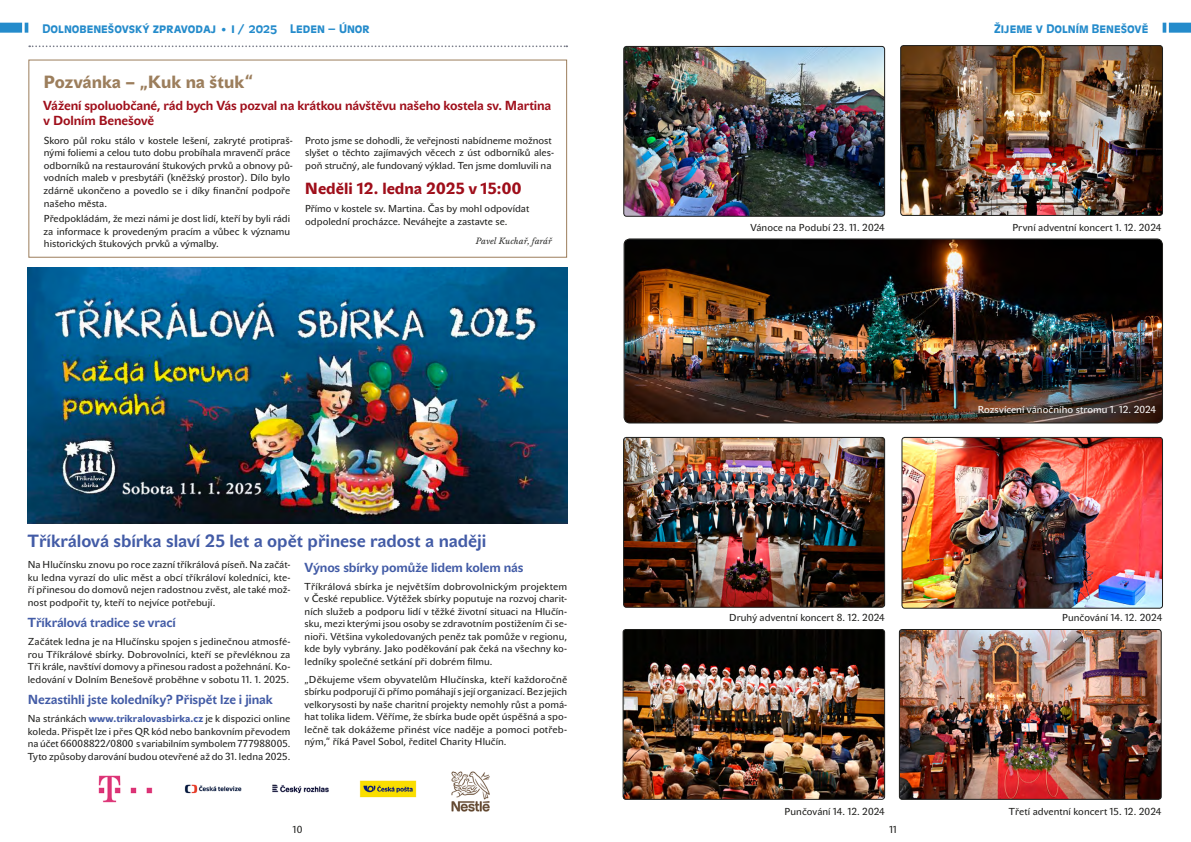
<style>
.page{position:relative;width:1191px;height:842px;background:#fff}
.page>*{position:absolute;margin:0;border:0;box-sizing:border-box;transform-origin:0 0}
.t1{font:600 17.5px "John Sans";color:#425ba6}
.t2{font:700 17.5px "John Sans";color:#9c7e5c}
.t3{font:700 16px "John Sans";letter-spacing:.005em;color:#9f0e1a}
.t4{font:600 13px "John Sans";letter-spacing:-.01em;color:#425ba6}
.t5{font:600 13px/15.6px "John Sans";letter-spacing:-.01em;color:#9f0e1a}
.t6{font:500 13px "Antique Oli SCTCE";color:#248bcb}
.t7{font:10px/12.5px "John Sans";color:#1d1d1b;text-align:justify}
.t8{font:10px "John Sans";letter-spacing:.005em;color:#fff}
.t9{font:italic 9px "Baskerville Neo Text";color:#1d1d1b}
.s1{font-weight:700;color:#425ba6}
</style>
<div class="page">
<div style="left:0;top:23px;width:22px;height:10px;background:#248bcb"></div>
<svg style="left:25px;top:23px;width:3px;height:10px"></svg>
<div style="left:1168px;top:23px;width:23px;height:10px;background:#248bcb"></div>
<svg style="left:1162px;top:23px;width:4px;height:10px"></svg>
<svg style="left:29px;top:45px;width:538px;height:2px"></svg>
<img style="left:902px;top:437px;width:260px;height:171px">
<div style="left:902px;top:437px;width:260px;height:171px;border:1px solid #1d1d1b;border-radius:3px"></div>
<img style="left:902px;top:47px;width:258px;height:167px">
<div style="left:900px;top:45px;width:262px;height:171px;border:1px solid #1d1d1b;border-radius:3px"></div>
<img style="left:623px;top:437px;width:261px;height:170px">
<div style="left:623px;top:437px;width:261px;height:170px;border:1px solid #1d1d1b;border-radius:3px"></div>
<img style="left:625px;top:46px;width:259px;height:170px">
<div style="left:623px;top:46px;width:261px;height:170px;border:1px solid #1d1d1b;border-radius:3px"></div>
<img style="left:623px;top:629px;width:261px;height:170px">
<div style="left:623px;top:629px;width:261px;height:170px;border:1px solid #1d1d1b;border-radius:3px"></div>
<img style="left:899px;top:629px;width:262px;height:170px">
<div style="left:899px;top:629px;width:262px;height:170px;border:1px solid #1d1d1b;border-radius:3px"></div>
<img style="left:624px;top:239px;width:538px;height:184px">
<div style="left:624px;top:239px;width:538px;height:184px;border:1px solid #1d1d1b;border-radius:6px"></div>
<div style="left:28px;top:60px;width:539px;height:198px;border:1px solid #9c7e5c"></div>
<img style="left:28px;top:268px;width:539px;height:256px">
<img style="left:98px;top:771px;width:392px;height:41px">
<h3 class="t6" style="left:43px;top:21px;width:329px">Dolnobenešovský zpravodaj • 1 / 2025 Leden – Únor</h3>
<h1 class="t2" style="left:43px;top:72px;width:211px">Pozvánka – „Kuk na štuk“</h1>
<h3 class="t5" style="left:43px;top:98px;width:510px">Vážení spoluobčané, rád bych Vás pozval na krátkou návštěvu našeho kostela sv. Martina v Dolním Benešově</h3>
<p class="t7" style="left:44px;top:134px;width:250px;text-align:left">Skoro půl roku stálo v kostele lešení, zakryté protipraš&shy;nými foliemi a celou tuto dobu probíhala mravenčí práce odborníků na restaurování štukových prvků a obnovy pů&shy;vodních maleb v presbytáři (kněžský prostor). Dílo bylo zdárně ukončeno a povedlo se i díky finanční podpoře našeho města.</p>
<p class="t7" style="left:44px;top:213px;width:248px">Předpokládám, že mezi námi je dost lidí, kteří by byli rádi za informace k provedeným pracím a vůbec k významu historických štukových prvků a výmalby.</p>
<p class="t7" style="left:305px;top:134px;width:250px;text-align:left">Proto jsme se dohodli, že veřejnosti nabídneme možnost slyšet o těchto zajímavých věcech z úst odborníků ales&shy;poň stručný, ale fundovaný výklad. Ten jsme domluvili na</p>
<h2 class="t3" style="left:305px;top:178px;width:218px">Neděli 12. ledna 2025 v 15:00</h2>
<p class="t7" style="left:305px;top:202px;width:226px">Přímo v kostele sv. Martina. Čas by mohl odpovídat odpolední procházce. Neváhejte a zastavte se.</p>
<p class="t9" style="left:476px;top:233px;width:77px">Pavel Kuchař, farář</p>
<h1 class="t1" style="left:28px;top:531px;width:460px">Tříkrálová sbírka slaví 25 let a opět přinese radost a naději</h1>
<p class="t7" style="left:28px;top:559px;width:264px">Na Hlučínsku znovu po roce zazní tříkrálová píseň. Na začát&shy;ku ledna vyrazí do ulic měst a obcí tříkráloví koledníci, kte&shy;ří přinesou do domovů nejen radostnou zvěst, ale také mož&shy;nost podpořit ty, kteří to nejvíce potřebují.</p>
<h3 class="t4" style="left:28px;top:615px;width:149px">Tříkrálová tradice se vrací</h3>
<p class="t7" style="left:28px;top:636px;width:264px">Začátek ledna je na Hlučínsku spojen s jedinečnou atmosfé&shy;rou Tříkrálové sbírky. Dobrovolníci, kteří se převléknou za Tři krále, navštíví domovy a přinesou radost a požehnání. Ko&shy;ledování v Dolním Benešově proběhne v sobotu 11. 1. 2025.</p>
<h3 class="t4" style="left:28px;top:692px;width:246px">Nezastihli jste koledníky? Přispět lze i jinak</h3>
<p class="t7" style="left:28px;top:713px;width:264px">Na stránkách <span class="s1">www.trikralovasbirka.cz</span> je k dispozici online koleda. Přispět lze i přes QR kód nebo bankovním převodem na účet 66008822/0800 s variabilním symbolem 777988005.<br>Tyto způsoby darování budou otevřené až do 31. ledna 2025.</p>
<h3 class="t4" style="left:304px;top:559px;width:220px">Výnos sbírky pomůže lidem kolem nás</h3>
<p class="t7" style="left:304px;top:580px;width:264px">Tříkrálová sbírka je největším dobrovolnickým projektem v České republice. Výtěžek sbírky poputuje na rozvoj charit&shy;ních služeb a podporu lidí v těžké životní situaci na Hlučín&shy;sku, mezi kterými jsou osoby se zdravotním postižením či se&shy;nioři. Většina vykoledovaných peněz tak pomůže v regionu, kde byly vybrány. Jako poděkování pak čeká na všechny ko&shy;ledníky společné setkání při dobrém filmu.</p>
<p class="t7" style="left:304px;top:673px;width:264px">„Děkujeme všem obyvatelům Hlučínska, kteří každoročně sbírku podporují či přímo pomáhají s její organizací. Bez jejich velkorysosti by naše charitní projekty nemohly růst a pomá&shy;hat tolika lidem. Věříme, že sbírka bude opět úspěšná a spo&shy;lečně tak dokážeme přinést více naděje a pomoci potřeb&shy;ným,“ říká Pavel Sobol, ředitel Charity Hlučín.</p>
<p class="t7" style="left:293px;top:823px;width:11px">10</p>
<h3 class="t6" style="left:994px;top:21px;width:156px">Žijeme v Dolním Benešově</h3>
<p class="t7" style="left:750px;top:221px;width:136px">Vánoce na Podubí 23. 11. 2024</p>
<p class="t7" style="left:1012px;top:221px;width:150px">První adventní koncert 1. 12. 2024</p>
<p class="t8" style="left:977px;top:403px;width:180px">Rozsvícení vánočního stromu 1. 12. 2024</p>
<p class="t7" style="left:729px;top:612px;width:157px">Druhý adventní koncert 8. 12. 2024</p>
<p class="t7" style="left:1062px;top:612px;width:102px">Punčování 14. 12. 2024</p>
<p class="t7" style="left:784px;top:806px;width:102px">Punčování 14. 12. 2024</p>
<p class="t7" style="left:1008px;top:806px;width:154px">Třetí adventní koncert 15. 12. 2024</p>
<p class="t7" style="left:889px;top:823px;width:9px">11</p>
</div>
